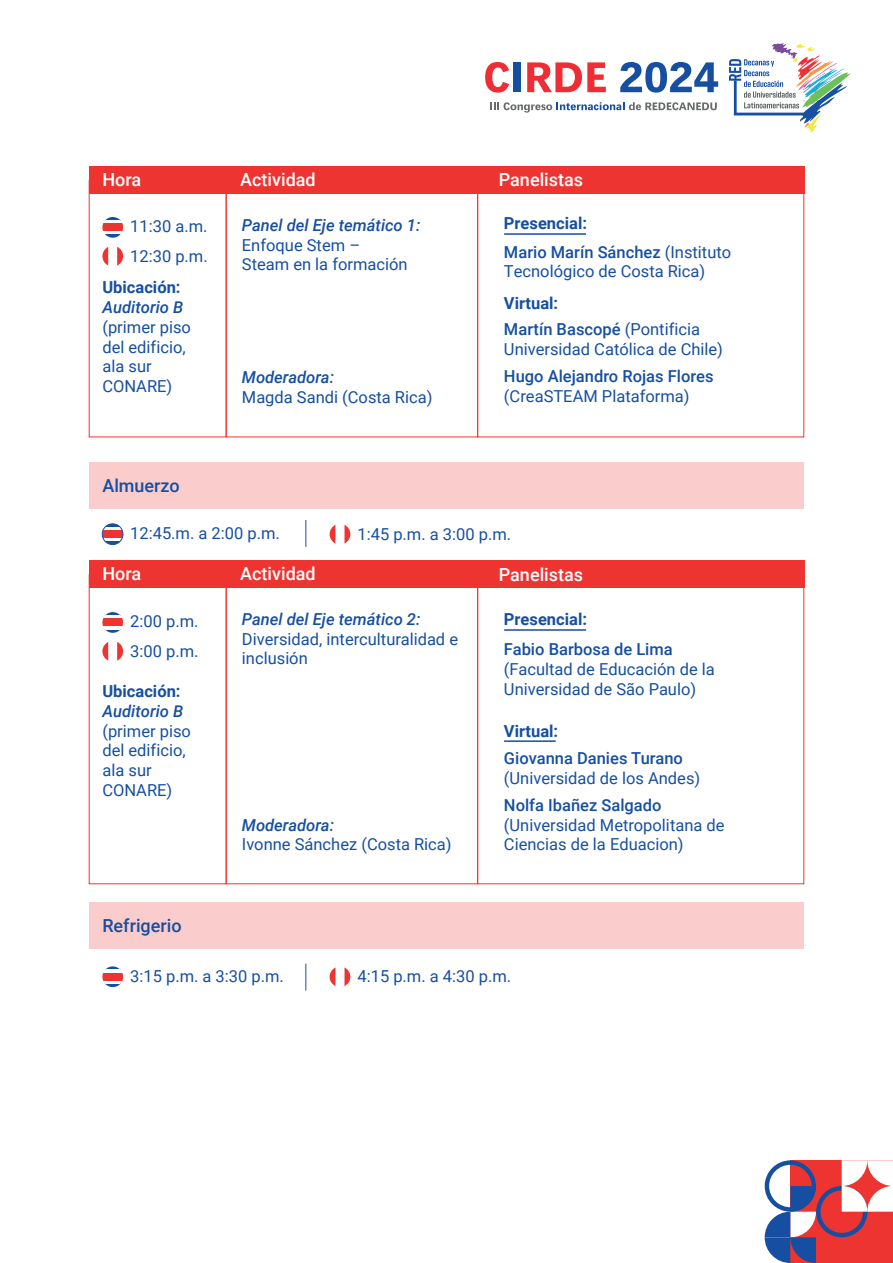
<style>
.page{position:relative;width:893px;height:1263px;background:#fff}
.page>*{position:absolute;margin:0;border:0;box-sizing:border-box;transform-origin:0 0}
.t1{font:500 18px "Roboto";color:#fff}
.t2{font:500 18px "Roboto";color:#164fa2}
.t3{font:16.5px/19.8px "Roboto";color:#164fa2}
.t4{font:italic 500 16.5px "Roboto";color:#164fa2}
.t5{font:500 16.5px "Roboto";color:#164fa2}
.t6{font:700 16.5px "Roboto";color:#164fa2}
.s1{font-weight:500}
</style>
<div class="page">
<div style="left:89px;top:167px;width:715px;height:27px;background:#ee3430"></div>
<div style="left:89px;top:180px;width:138px;height:257px;border:1px solid #ee3430"></div>
<div style="left:226px;top:180px;width:252px;height:257px;border:1px solid #ee3430"></div>
<div style="left:477px;top:180px;width:327px;height:257px;border:1px solid #ee3430"></div>
<svg style="left:102px;top:247px;width:21px;height:19px"></svg>
<hr style="left:102px;top:217px;width:21px;height:3px;background:#164fa2">
<svg style="left:103px;top:220px;width:20px;height:4px"></svg>
<svg style="left:105px;top:234px;width:16px;height:4px"></svg>
<div style="left:102px;top:224px;width:21px;height:7px;background:#ee3430"></div>
<div style="left:89px;top:462px;width:715px;height:47px;background:#facccb"></div>
<svg style="left:330px;top:525px;width:20px;height:19px"></svg>
<hr style="left:102px;top:524px;width:21px;height:3px;background:#164fa2">
<hr style="left:102px;top:541px;width:21px;height:3px;background:#164fa2">
<div style="left:102px;top:530px;width:21px;height:8px;background:#ee3430"></div>
<hr style="left:504px;top:233px;width:82px;height:2px;background:#164fa2">
<div style="left:102px;top:524px;width:21px;height:21px;border:1px solid #164fa2;border-radius:50%"></div>
<svg style="left:305px;top:520px;width:1px;height:27px"></svg>
<svg style="left:305px;top:963px;width:1px;height:27px"></svg>
<svg style="left:485px;top:62px;width:24px;height:31px"></svg>
<div style="left:513px;top:62px;width:8px;height:30px;background:#164fa2"></div>
<svg style="left:527px;top:62px;width:79px;height:30px"></svg>
<svg style="left:620px;top:62px;width:98px;height:31px"></svg>
<svg style="left:490px;top:102px;width:227px;height:11px"></svg>
<svg style="left:729px;top:42px;width:121px;height:90px"></svg>
<div style="left:89px;top:561px;width:715px;height:27px;background:#ee3430"></div>
<div style="left:89px;top:574px;width:138px;height:310px;border:1px solid #ee3430"></div>
<div style="left:226px;top:574px;width:252px;height:310px;border:1px solid #ee3430"></div>
<div style="left:477px;top:574px;width:327px;height:310px;border:1px solid #ee3430"></div>
<svg style="left:102px;top:642px;width:21px;height:19px"></svg>
<hr style="left:102px;top:612px;width:21px;height:3px;background:#164fa2">
<svg style="left:103px;top:615px;width:20px;height:4px"></svg>
<svg style="left:105px;top:629px;width:16px;height:4px"></svg>
<div style="left:102px;top:619px;width:21px;height:7px;background:#ee3430"></div>
<hr style="left:504px;top:740px;width:52px;height:2px;background:#164fa2">
<hr style="left:504px;top:629px;width:82px;height:2px;background:#164fa2">
<div style="left:89px;top:902px;width:715px;height:47px;background:#facccb"></div>
<svg style="left:330px;top:967px;width:20px;height:19px"></svg>
<svg style="left:105px;top:966px;width:16px;height:4px"></svg>
<hr style="left:102px;top:984px;width:21px;height:3px;background:#164fa2">
<svg style="left:103px;top:980px;width:20px;height:4px"></svg>
<div style="left:102px;top:973px;width:21px;height:7px;background:#ee3430"></div>
<svg style="left:765px;top:1160px;width:128px;height:103px"></svg>
<p class="t1" style="left:102px;top:167px;width:40px">Hora</p>
<p class="t1" style="left:240px;top:167px;width:77px">Actividad</p>
<p class="t1" style="left:499px;top:167px;width:86px">Panelistas</p>
<p class="t3" style="left:130px;top:211px;width:79px;line-height:29.5px">11:30 a.m.<br>12:30 p.m.</p>
<p class="t6" style="left:102px;top:276px;width:80px">Ubicación:</p>
<p class="t4" style="left:102px;top:295px;width:82px">Auditorio B</p>
<p class="t3" style="left:102px;top:316px;width:90px">(primer piso del edificio, ala sur<br>CONARE)</p>
<p class="t4" style="left:242px;top:214px;width:180px">Panel del Eje temático 1:</p>
<p class="t3" style="left:242px;top:234px;width:167px">Enfoque Stem –<br>Steam en la formación</p>
<p class="t4" style="left:242px;top:366px;width:94px">Moderadora:</p>
<p class="t3" style="left:242px;top:387px;width:192px">Magda Sandi (Costa Rica)</p>
<p class="t6" style="left:504px;top:212px;width:85px">Presencial:</p>
<p class="t3" style="left:504px;top:241px;width:229px"><span class="s1">Mario Marín Sánchez</span> (Instituto<br>Tecnológico de Costa Rica)</p>
<p class="t6" style="left:504px;top:291px;width:56px">Virtual:</p>
<p class="t3" style="left:504px;top:319px;width:221px"><span class="s1">Martín Bascopé</span> (Pontificia<br>Universidad Católica de Chile)</p>
<p class="t5" style="left:504px;top:364px;width:211px">Hugo Alejandro Rojas Flores</p>
<p class="t3" style="left:504px;top:385px;width:187px">(CreaSTEAM Plataforma)</p>
<p class="t2" style="left:102px;top:473px;width:79px">Almuerzo</p>
<p class="t3" style="left:130px;top:523px;width:151px">12:45.m. a 2:00 p.m.</p>
<p class="t3" style="left:357px;top:523px;width:155px">1:45 p.m. a 3:00 p.m.</p>
<p class="t1" style="left:102px;top:561px;width:40px">Hora</p>
<p class="t1" style="left:240px;top:561px;width:77px">Actividad</p>
<p class="t1" style="left:499px;top:562px;width:86px">Panelistas</p>
<p class="t3" style="left:130px;top:606px;width:70px;line-height:29.5px">2:00 p.m.<br>3:00 p.m.</p>
<p class="t4" style="left:242px;top:608px;width:180px">Panel del Eje temático 2:</p>
<p class="t3" style="left:242px;top:628px;width:218px">Diversidad, interculturalidad e inclusión</p>
<p class="t6" style="left:102px;top:679px;width:80px">Ubicación:</p>
<p class="t4" style="left:102px;top:699px;width:82px">Auditorio B</p>
<p class="t3" style="left:102px;top:720px;width:90px">(primer piso del edificio, ala sur<br>CONARE)</p>
<p class="t4" style="left:242px;top:813px;width:94px">Moderadora:</p>
<p class="t3" style="left:242px;top:834px;width:211px">Ivonne Sánchez (Costa Rica)</p>
<p class="t6" style="left:504px;top:608px;width:85px">Presencial:</p>
<p class="t5" style="left:504px;top:638px;width:170px">Fabio Barbosa de Lima</p>
<p class="t3" style="left:504px;top:659px;width:212px">(Facultad de Educación de la<br>Universidad de São Paulo)</p>
<p class="t6" style="left:504px;top:720px;width:56px">Virtual:</p>
<p class="t5" style="left:504px;top:747px;width:180px">Giovanna Danies Turano</p>
<p class="t3" style="left:504px;top:768px;width:198px">(Universidad de los Andes)</p>
<p class="t5" style="left:504px;top:793px;width:159px">Nolfa Ibañez Salgado</p>
<p class="t3" style="left:504px;top:814px;width:222px">(Universidad Metropolitana de<br>Ciencias de la Eduacion)</p>
<p class="t2" style="left:102px;top:913px;width:81px">Refrigerio</p>
<p class="t3" style="left:130px;top:965px;width:155px">3:15 p.m. a 3:30 p.m.</p>
<p class="t3" style="left:357px;top:966px;width:155px">4:15 p.m. a 4:30 p.m.</p>
</div>
